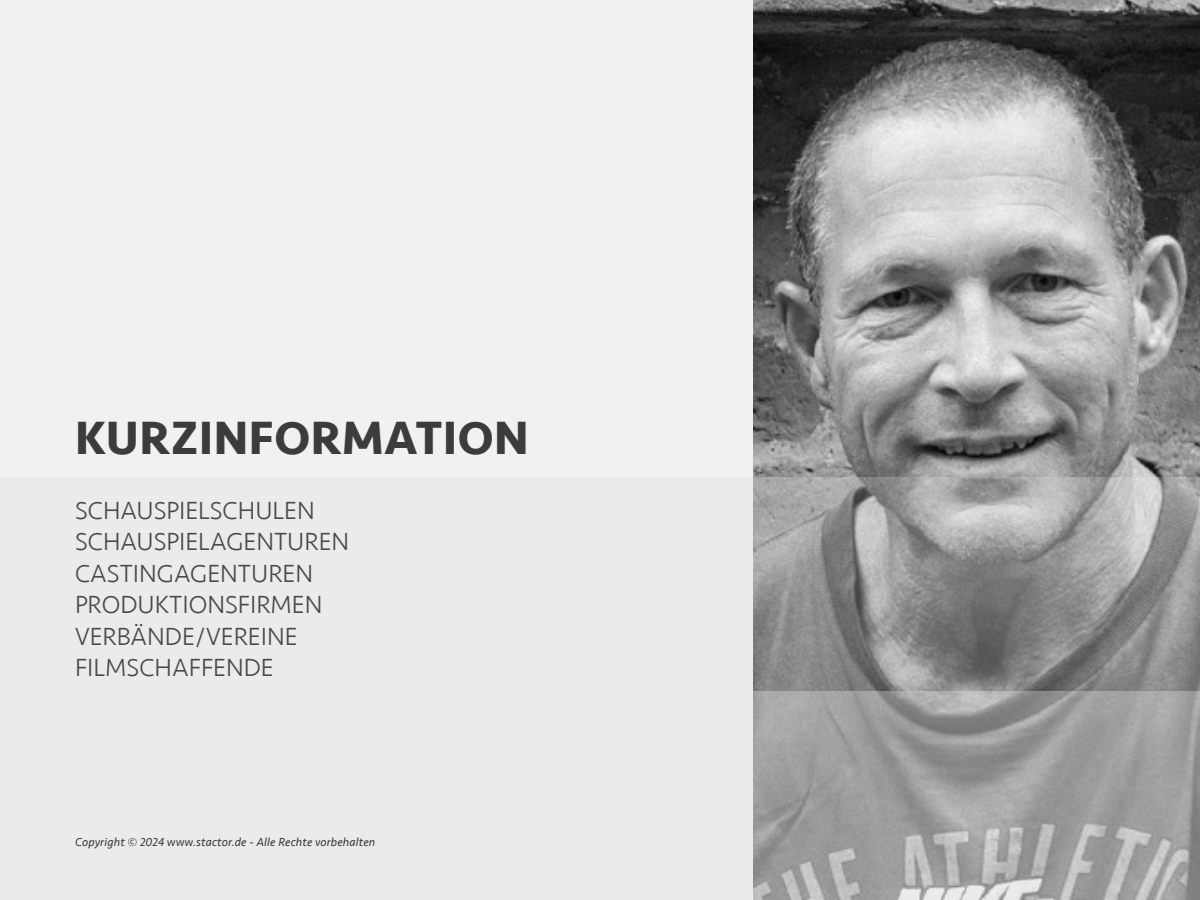
<style>
.page{position:relative;width:1200px;height:900px;background:#ebebeb}
.page>*{position:absolute;margin:0;border:0;box-sizing:border-box;transform-origin:0 0}
.t1{font:700 48px "Seravek";letter-spacing:.01em;color:#3c3c3e}
.t2{font:300 25.5px/31.5px "Seravek";color:#4a4a49}
.t3{font:italic 12px "Seravek";letter-spacing:.01em;color:#3c3c3e}
</style>
<div class="page">
<img style="left:753px;top:690px;width:447px;height:210px">
<img style="left:753px;top:477px;width:447px;height:213px">
<img style="left:753px;top:0;width:447px;height:477px">
<h1 class="t1" style="left:75px;top:400px;width:455px">KURZINFORMATION</h1>
<p class="t2" style="left:75px;top:495px;width:276px">SCHAUSPIELSCHULEN<br>SCHAUSPIELAGENTUREN<br>CASTINGAGENTUREN<br>PRODUKTIONSFIRMEN<br>VERBÄNDE/VEREINE<br>FILMSCHAFFENDE</p>
<p class="t3" style="left:75px;top:832px;width:302px">Copyright © 2024 www.stactor.de - Alle Rechte vorbehalten</p>
</div>
